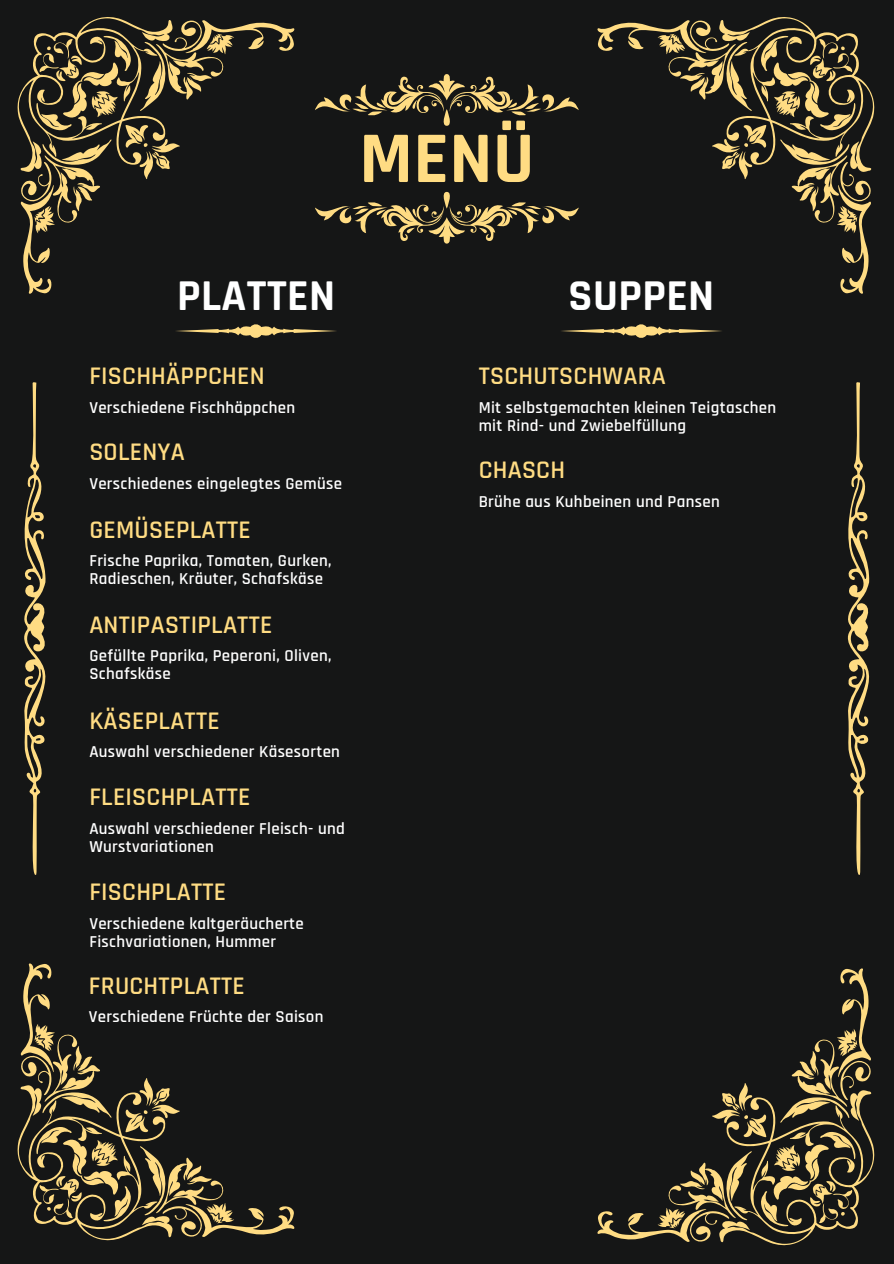
<style>
.page{position:relative;width:894px;height:1264px;background:#fff}
.page>*{position:absolute;margin:0;border:0;box-sizing:border-box;transform-origin:0 0}
.t1{font:700 73.35px "Rajdhani";color:#ffdc83}
.t2{font:700 44.55px "Rajdhani";letter-spacing:.01em;color:#fff}
.t3{font:600 25.65px "Rajdhani";letter-spacing:.01em;color:#ffdc83}
.t4{font:600 16.8px/18px "Rajdhani";letter-spacing:.02em;color:#fff}
</style>
<div class="page">
<div style="left:0;top:0;width:893px;height:1263px;background:#151616"></div>
<svg style="left:17px;top:17px;width:277px;height:277px"></svg>
<svg style="left:597px;top:17px;width:277px;height:277px"></svg>
<svg style="left:17px;top:963px;width:277px;height:277px"></svg>
<svg style="left:597px;top:968px;width:277px;height:277px"></svg>
<svg style="left:24px;top:382px;width:22px;height:493px"></svg>
<svg style="left:847px;top:382px;width:23px;height:493px"></svg>
<svg style="left:315px;top:74px;width:263px;height:52px"></svg>
<svg style="left:315px;top:192px;width:263px;height:51px"></svg>
<svg style="left:176px;top:324px;width:160px;height:14px"></svg>
<svg style="left:561px;top:324px;width:161px;height:14px"></svg>
<p class="t1" style="left:359px;top:114px;width:176px">MENÜ</p>
<p class="t2" style="left:177px;top:269px;width:159px">PLATTEN</p>
<p class="t3" style="left:89px;top:360px;width:177px">FISCHHÄPPCHEN</p>
<h1 class="t4" style="left:89px;top:399px;width:207px">Verschiedene Fischhäppchen</h1>
<h3 class="t3" style="left:89px;top:436px;width:97px">SOLENYA</h3>
<p class="t4" style="left:89px;top:474px;width:254px">Verschiedenes eingelegtes Gemüse</p>
<p class="t3" style="left:89px;top:514px;width:163px">GEMÜSEPLATTE</p>
<h2 class="t4" style="left:89px;top:552px;width:243px">Frische Paprika, Tomaten, Gurken,<br>Radieschen, Kräuter, Schafskäse</h2>
<h2 class="t3" style="left:89px;top:609px;width:184px">ANTIPASTIPLATTE</h2>
<p class="t4" style="left:89px;top:647px;width:243px">Gefüllte Paprika, Peperoni, Oliven,<br>Schafskäse</p>
<p class="t3" style="left:89px;top:704px;width:132px">KÄSEPLATTE</p>
<p class="t4" style="left:89px;top:743px;width:252px">Auswahl verschiedener Käsesorten</p>
<h3 class="t3" style="left:89px;top:781px;width:163px">FLEISCHPLATTE</h3>
<p class="t4" style="left:89px;top:819px;width:257px">Auswahl verschiedener Fleisch- und<br>Wurstvariationen</p>
<h3 class="t3" style="left:89px;top:876px;width:138px">FISCHPLATTE</h3>
<p class="t4" style="left:89px;top:914px;width:216px">Verschiedene kaltgeräucherte<br>Fischvariationen, Hummer</p>
<p class="t3" style="left:89px;top:969px;width:157px">FRUCHTPLATTE</p>
<h3 class="t4" style="left:89px;top:1008px;width:236px">Verschiedene Früchte der Saison</h3>
<h3 class="t2" style="left:568px;top:269px;width:147px">SUPPEN</h3>
<p class="t3" style="left:478px;top:360px;width:189px">TSCHUTSCHWARA</p>
<h3 class="t4" style="left:478px;top:399px;width:299px">Mit selbstgemachten kleinen Teigtaschen mit Rind- und Zwiebelfüllung</h3>
<p class="t3" style="left:478px;top:454px;width:88px">CHASCH</p>
<h3 class="t4" style="left:478px;top:493px;width:242px">Brühe aus Kuhbeinen und Pansen</h3>
</div>
